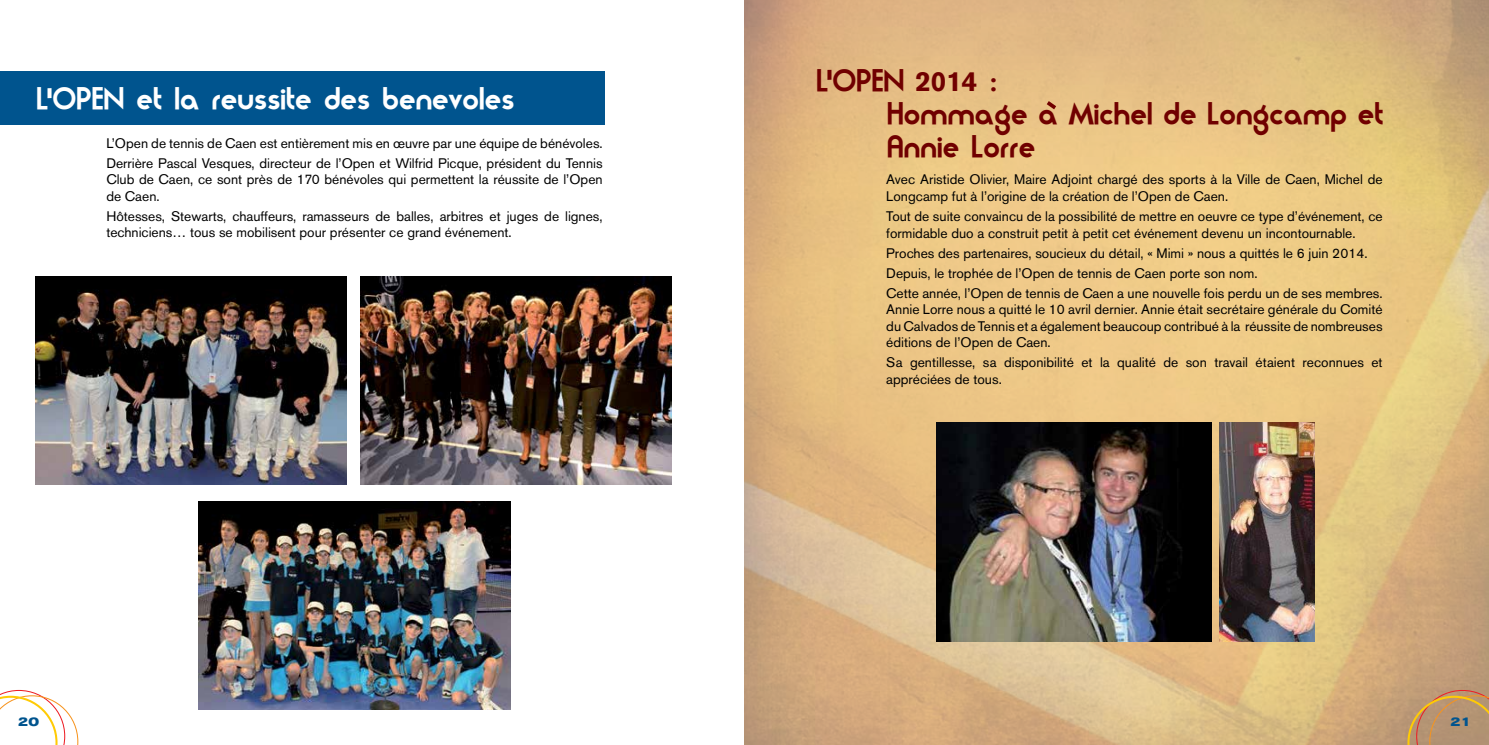
<style>
.page{position:relative;width:1489px;height:745px;background:#fff}
.page>*{position:absolute;margin:0;border:0;box-sizing:border-box;transform-origin:0 0}
.t1{font:27.5px/33px "Moderna";color:#700000}
.t2{font:27.5px "Moderna";color:#fff}
.t3{font:13.75px/16.5px "Akzidenz Grotesk BE";color:#000}
.t4{font:700 expanded 12.5px "Akzidenz Grotesk BE";color:#00548e}
.s1{font-family:"Akzidenz Grotesk BE";font-weight:700}
</style>
<div class="page">
<img style="left:744px;top:0;width:744px;height:744px">
<svg style="left:0;top:689px;width:78px;height:55px"></svg>
<svg style="left:1407px;top:689px;width:81px;height:55px;background:#bb946a"></svg>
<div style="left:0;top:72px;width:604px;height:53px;background:#00548e"></div>
<div style="left:47px;top:88px;width:5px;height:10px;background:#fff"></div>
<img style="left:35px;top:276px;width:312px;height:208px">
<img style="left:360px;top:276px;width:312px;height:208px">
<img style="left:199px;top:501px;width:311px;height:208px">
<svg style="left:827px;top:70px;width:4px;height:10px"></svg>
<img style="left:936px;top:422px;width:274px;height:219px">
<img style="left:1219px;top:422px;width:95px;height:219px">
<svg style="left:1046px;top:101px;width:10px;height:8px"></svg>
<h1 class="t2" style="left:35px;top:81px;width:479px">L open et la reussite des benevoles</h1>
<p class="t3" style="left:106px;top:133px;width:498px;line-height:20px">L’Open de tennis de Caen est entièrement mis en œuvre par une équipe de bénévoles.<br>Derrière Pascal Vesques, directeur de l’Open et Wilfrid Picque, président du Tennis</p>
<p class="t3" style="left:106px;top:171px;width:498px">Club de Caen, ce sont près de 170 bénévoles qui permettent la réussite de l’Open de Caen.</p>
<p class="t3" style="left:106px;top:207px;width:498px">Hôtesses, Stewarts, chauffeurs, ramasseurs de balles, arbitres et juges de lignes, techniciens… tous se mobilisent pour présenter ce grand événement.</p>
<h1 class="t1" style="left:886px;top:66px;width:498px;text-indent:-71px">L open <span class="s1">2014</span> :<br>Hommage a Michel de Longcamp et<br>Annie Lorre</h1>
<p class="t3" style="left:886px;top:171px;width:498px">Avec Aristide Olivier, Maire Adjoint chargé des sports à la Ville de Caen, Michel de<br>Longcamp fut à l’origine de la création de l’Open de Caen.</p>
<p class="t3" style="left:886px;top:208px;width:498px">Tout de suite convaincu de la possibilité de mettre en oeuvre ce type d’événement, ce formidable duo a construit petit à petit cet événement devenu un incontournable.</p>
<p class="t3" style="left:886px;top:243px;width:498px;line-height:20px">Proches des partenaires, soucieux du détail, « Mimi » nous a quittés le 6 juin 2014.<br>Depuis, le trophée de l’Open de tennis de Caen porte son nom.<br>Cette année, l’Open de tennis de Caen a une nouvelle fois perdu un de ses membres.</p>
<p class="t3" style="left:886px;top:301px;width:498px;text-align:justify">Annie Lorre nous a quitté le 10 avril dernier. Annie était secrétaire générale du Comité du Calvados de Tennis et a également beaucoup contribué à la réussite de nombreuses éditions de l’Open de Caen.</p>
<p class="t3" style="left:886px;top:354px;width:498px">Sa gentillesse, sa disponibilité et la qualité de son travail étaient reconnues et appréciées de tous.</p>
<p class="t4" style="left:18px;top:713px;width:23px">20</p>
<p class="t4" style="left:1449px;top:713px;width:23px">21</p>
</div>
